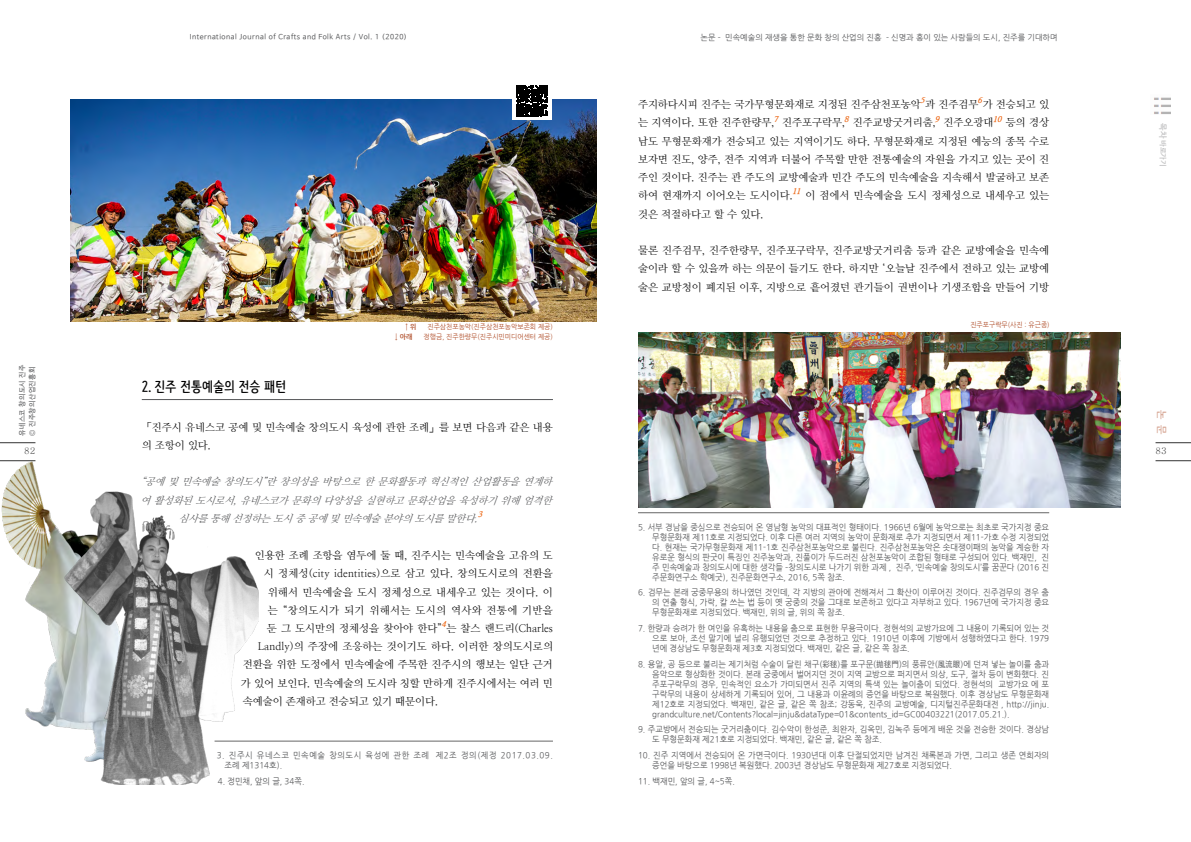
<style>
.page{position:relative;width:1191px;height:842px;background:#fff}
.page>*{position:absolute;margin:0;border:0;box-sizing:border-box;transform-origin:0 0}
.본문-소제목{font:700 14px "Nanum Barunpen";letter-spacing:.01em;color:#000}
.본문{font:10.5px/18.2px "Nanum Myeongjo";color:#000;text-align:justify}
.본문_-_기울기_글씨{font:italic 10px "Nanum Myeongjo";color:#565759}
.오른쪽_페이지번호_위_세로_카테고리{font:700 10px "Nanum Gothic";color:#d7a795}
.t1{font:500 9px "Adobe Myungjo Std";color:#333}
.각주{font:8.5px/10px "Nanum Gothic";color:#565759;text-align:justify;scale:.95 1}
.각주-2{font:8.5px "Nanum Gothic";letter-spacing:.07em;color:#565759;scale:.95 1}
.본문-오른쪽페이지_위_카테고리{font:8px "Nanum Gothic";color:#565759}
.본문-2{font:italic 800 8px "Nanum Myeongjo";color:#ec6715}
.본문_-_기울기_글씨-2{font:italic 800 8px "Nanum Myeongjo";color:#ec6715}
.t2{font:7px/10px "Nanum Barun Gothic";letter-spacing:.075em;color:#565759}
.그림번호{font:7px "Nanum Gothic";color:#b04f2b;scale:.95 1}
.t3{font:700 7px "Nanum Gothic OTF Eco";color:#ababac}
.그림번호-2{font:700 7px "Nanum Gothic";color:#b04f2b;scale:.95 1}
.s1{font-size:8px}
</style>
<div class="page">
<hr style="left:0;top:460px;width:35px;height:1px;background:#333">
<hr style="left:0;top:442px;width:35px;height:1px;background:#333">
<hr style="left:1155px;top:460px;width:36px;height:1px;background:#333">
<hr style="left:1155px;top:442px;width:36px;height:1px;background:#333">
<img style="left:1153px;top:97px;width:17px;height:17px">
<hr style="left:638px;top:513px;width:411px;height:1px;background:#666">
<hr style="left:142px;top:399px;width:411px;height:1px;background:#565759">
<hr style="left:214px;top:741px;width:339px;height:1px;background:#666">
<img style="left:71px;top:99px;width:525px;height:222px">
<img style="left:1px;top:460px;width:118px;height:268px">
<img style="left:64px;top:492px;width:194px;height:292px">
<img style="left:638px;top:332px;width:482px;height:175px">
<div style="left:512px;top:78px;width:39px;height:42px;background:#fff"></div>
<svg style="left:516px;top:86px;width:31px;height:31px"></svg>
<p class="t2" style="left:190px;top:32px;width:219px">International Journal of Crafts and Folk Arts / Vol. 1 (2020)</p>
<p class="그림번호-2" style="left:405px;top:323px;width:13px">↑ 위</p>
<p class="그림번호" style="left:427px;top:323px;width:134px">진주삼천포농악(진주삼천포농악보존회 제공)</p>
<p class="그림번호-2" style="left:395px;top:333px;width:20px">↓ 아래</p>
<p class="그림번호" style="left:423px;top:333px;width:138px">정행금, 진주한량무(진주시민미디어센터 제공)</p>
<p class="본문-오른쪽페이지_위_카테고리" style="left:700px;top:33px;width:358px">논문 - 민속예술의 재생을 통한 문화 창의 산업의 진흥 - 신명과 흥이 있는 사람들의 도시, 진주를 기대하며</p>
<p class="본문-2" style="left:920px;top:96px;width:8px">5</p>
<p class="본문-2" style="left:977px;top:96px;width:8px">6</p>
<p class="본문" style="left:638px;top:95px;width:413px">주지하다시피 진주는 국가무형문화재로 지정된 진주삼천포농악 과 진주검무 가 전승되고 있</p>
<p class="본문" style="left:638px;top:114px;width:138px">는 지역이다. 또한 진주한량무,</p>
<p class="본문-2" style="left:773px;top:114px;width:8px">7</p>
<p class="본문" style="left:782px;top:114px;width:64px">진주포구락무,</p>
<p class="본문-2" style="left:844px;top:114px;width:8px">8</p>
<p class="본문" style="left:853px;top:114px;width:84px">진주교방굿거리춤,</p>
<p class="본문-2" style="left:935px;top:114px;width:8px">9</p>
<p class="본문" style="left:943px;top:114px;width:51px">진주오광대</p>
<p class="본문-2" style="left:992px;top:114px;width:13px">10</p>
<p class="본문" style="left:638px;top:114px;width:413px;text-indent:368px">등의 경상 남도 무형문화재가 전승되고 있는 지역이기도 하다. 무형문화재로 지정된 예능의 종목 수로 보자면 진도, 양주, 전주 지역과 더불어 주목할 만한 전통예술의 자원을 가지고 있는 곳이 진 주인 것이다. 진주는 관 주도의 교방예술과 민간 주도의 민속예술을 지속해서 발굴하고 보존 하여 현재까지 이어오는 도시이다.</p>
<p class="본문-2" style="left:792px;top:187px;width:13px">11</p>
<p class="본문" style="left:805px;top:186px;width:245px">이 점에서 민속예술을 도시 정체성으로 내세우고 있는</p>
<p class="본문" style="left:638px;top:205px;width:127px">것은 적절하다고 할 수 있다.</p>
<p class="본문" style="left:638px;top:241px;width:413px">물론 진주검무, 진주한량무, 진주포구락무, 진주교방굿거리춤 등과 같은 교방예술을 민속예 술이라 할 수 있을까 하는 의문이 들기도 한다. 하지만 ‘오늘날 진주에서 전하고 있는 교방예 술은 교방청이 폐지된 이후, 지방으로 흩어졌던 관기들이 권번이나 기생조합을 만들어 기방</p>
<p class="그림번호" style="left:970px;top:322px;width:85px">진주포구락무(사진 : 유근종)</p>
<p class="t3" style="left:1166px;top:123px;width:45px;rotate:90deg"><span class="s1">목차</span> 바로가기</p>
<p class="t2" style="left:17px;top:436px;width:73px;rotate:-90deg">유네스코 창의도시 진주 © 진주창의산업진흥회</p>
<p class="본문-소제목" style="left:142px;top:378px;width:146px">2. 진주 전통예술의 전승 패턴</p>
<p class="본문" style="left:142px;top:418px;width:412px">「진주시 유네스코 공예 및 민속예술 창의도시 육성에 관한 조례」를 보면 다음과 같은 내용 의 조항이 있다.</p>
<p class="본문_-_기울기_글씨" style="left:140px;top:476px;width:417px">“공예 및 민속예술 창의도시”란 창의성을 바탕으로 한 문화활동과 혁신적인 산업활동을 연계하</p>
<p class="본문_-_기울기_글씨" style="left:140px;top:494px;width:417px">여 활성화된 도시로서,유네스코가 문화의 다양성을 실현하고 문화산업을 육성하기 위해 엄격한</p>
<p class="본문_-_기울기_글씨" style="left:178px;top:513px;width:305px">심사를 통해 선정하는 도시 중 공예 및 민속예술 분야의 도시를 말한다.</p>
<p class="본문_-_기울기_글씨-2" style="left:478px;top:510px;width:8px">3</p>
<p class="본문" style="left:255px;top:546px;width:300px;text-align:right">인용한 조례 조항을 염두에 둘 때, 진주시는 민속예술을 고유의 도 시 정체성(city identities)으로 삼고 있다. 창의도시로의 전환을 위해서 민속예술을 도시 정체성으로 내세우고 있는 것이다. 이<br>는 “창의도시가 되기 위해서는 도시의 역사와 전통에 기반을<br>둔 그 도시만의 정체성을 찾아야 한다” 는 찰스 랜드리(Charles</p>
<p class="오른쪽_페이지번호_위_세로_카테고리" style="left:1166px;top:410px;width:26px;rotate:90deg">논 문</p>
<p class="t1" style="left:24px;top:446px;width:13px">82</p>
<p class="t1" style="left:1155px;top:446px;width:13px">83</p>
<p class="각주" style="left:652px;top:522px;width:419px;text-indent:-14px">5. 서부 경남을 중심으로 전승되어 온 영남형 농악의 대표적인 형태이다. 1966년 6월에 농악으로는 최초로 국가지정 중요 무형문화재 제11호로 지정되었다. 이후 다른 여러 지역의 농악이 문화재로 추가 지정되면서 제11-가호 수정 지정되었 다. 현재는 국가무형문화재 제11-1호 진주삼천포농악으로 불린다. 진주삼천포농악은 솟대쟁이패의 농악을 계승한 자 유로운 형식의 판굿이 특징인 진주농악과, 진풀이가 두드러진 삼천포농악이 조합된 형태로 구성되어 있다. 백재민, 진 주 민속예술과 창의도시에 대한 생각들 –창의도시로 나가기 위한 과제｣ , 진주, ‘민속예술 창의도시’를 꿈꾼다 (2016 진 주문화연구소 학예굿), 진주문화연구소, 2016, 5쪽 참조.</p>
<p class="각주" style="left:652px;top:588px;width:419px;text-indent:-14px">6. 검무는 본래 궁중무용의 하나였던 것인데, 각 지방의 관아에 전해져서 그 확산이 이루어진 것이다. 진주검무의 경우 춤 의 연출 형식, 가락, 칼 쓰는 법 등이 옛 궁중의 것을 그대로 보존하고 있다고 자부하고 있다. 1967년에 국가지정 중요 무형문화재로 지정되었다. 백재민, 위의 글, 위의 쪽 참조.</p>
<p class="각주" style="left:652px;top:623px;width:419px;text-indent:-14px">7. 한량과 승려가 한 여인을 유혹하는 내용을 춤으로 표현한 무용극이다. 정현석의 교방가요에 그 내용이 기록되어 있는 것 으로 보아, 조선 말기에 널리 유행되었던 것으로 추정하고 있다. 1910년 이후에 기방에서 성행하였다고 한다. 1979 년에 경상남도 무형문화재 제3호 지정되었다. 백재민, 같은 글, 같은 쪽 참조.</p>
<p class="각주" style="left:652px;top:659px;width:419px;text-indent:-14px">8. 용알, 공 등으로 불리는 제기처럼 수술이 달린 채구(彩毬)를 포구문(抛毬門)의 풍류안(風流眼)에 던져 넣는 놀이를 춤과 음악으로 형상화한 것이다. 본래 궁중에서 벌어지던 것이 지역 교방으로 퍼지면서 의상, 도구, 절차 등이 변화했다. 진 주포구락무의 경우, 민속적인 요소가 가미되면서 진주 지역의 특색 있는 놀이춤이 되었다. 정현석의 교방가요에</p>
<p class="본문-2" style="left:441px;top:619px;width:8px">4</p>
<p class="본문" style="left:241px;top:637px;width:314px;text-indent:17px">Landly)의 주장에 조응하는 것이기도 하다. 이러한 창의도시로의 전환을 위한 도정에서 민속예술에 주목한 진주시의 행보는 일단 근거 가 있어 보인다. 민속예술의 도시라 칭할 만하게 진주시에서는 여러 민 속예술이 존재하고 전승되고 있기 때문이다.</p>
<p class="각주" style="left:652px;top:679px;width:419px;text-indent:389px">포 구락무의 내용이 상세하게 기록되어 있어, 그 내용과 이윤례의 증언을 바탕으로 복원했다. 이후 경상남도 무형문화재 제12호로 지정되었다. 백재민, 같은 글, 같은 쪽 참조; 강동욱, 진주의 교방예술, 디지털진주문화대전,</p>
<p class="각주" style="left:652px;top:699px;width:419px;text-indent:354px">http://jinju. grandculture.net/Contents?local=jinju&amp;dataType=01&amp;contents_id=GC00403221(2017.05.21.).</p>
<p class="각주" style="left:652px;top:725px;width:419px;text-indent:-14px">9. 주교방에서 전승되는 굿거리춤이다. 김수악이 한성준, 최완자, 김옥민, 김녹주 등에게 배운 것을 전승한 것이다. 경상남 도 무형문화재 제21호로 지정되었다. 백재민, 같은 글, 같은 쪽 참조.</p>
<p class="각주" style="left:652px;top:750px;width:419px;text-indent:-14px">10. 진주 지역에서 전승되어 온 가면극이다. 1930년대 이후 단절되었지만 남겨진 채록본과 가면, 그리고 생존 연희자의 증언을 바탕으로 1998년 복원했다. 2003년 경상남도 무형문화재 제27호로 지정되었다.</p>
<p class="각주" style="left:638px;top:776px;width:103px">11. 백재민, 앞의 글, 4~5쪽.</p>
<p class="각주-2" style="left:217px;top:751px;width:220px">3. 진주시 유네스코 민속예술 창의도시 육성에 관한 조례｣</p>
<p class="각주-2" style="left:436px;top:751px;width:125px">제2조 정의(제정 2017.03.09.</p>
<p class="각주" style="left:225px;top:760px;width:62px">조례 제1314호).</p>
<p class="각주" style="left:218px;top:776px;width:93px">4. 정민채, 앞의 글, 34쪽.</p>
</div>
